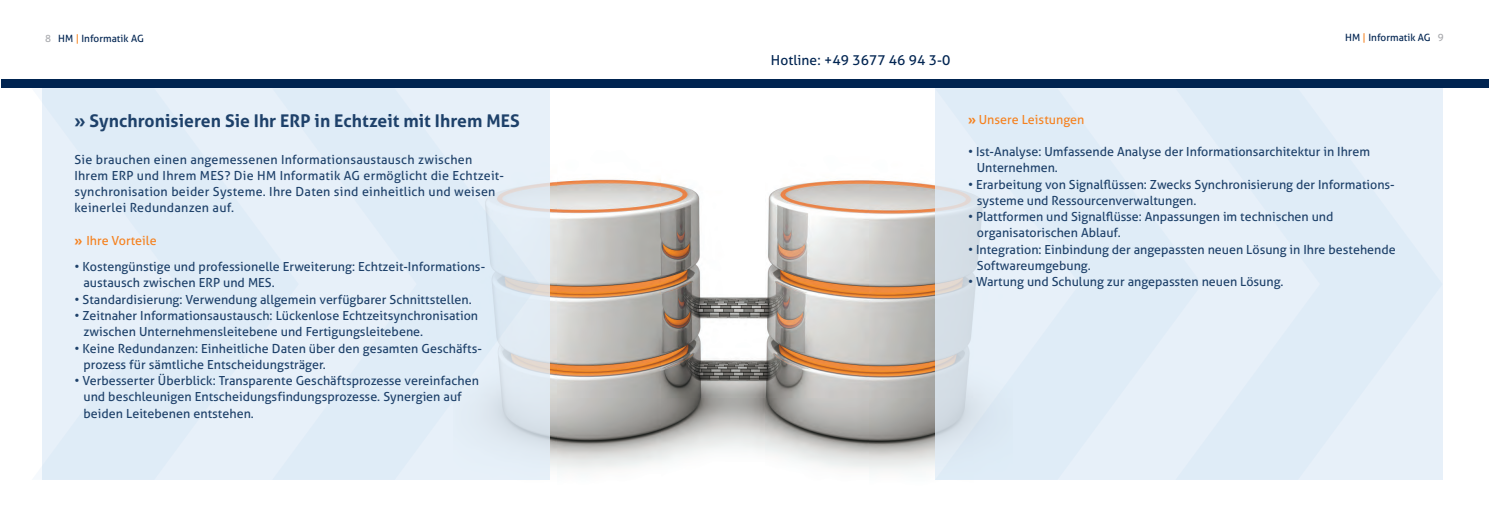
<style>
.page{position:relative;width:1489px;height:525px;background:#fff}
.page>*{position:absolute;margin:0;border:0;box-sizing:border-box;transform-origin:0 0}
.t1{font:700 17.5px "Aller";letter-spacing:.005em;color:#1e416a}
.t2{font:13.75px "Aller";letter-spacing:.005em;color:#002451}
.t3{font:12.5px/16.2px "Aller";letter-spacing:.005em;color:#1e416a}
.t4{font:12.5px "Aller";letter-spacing:.005em;color:#f58220}
.t5{font:10px "Aller";letter-spacing:.005em;color:#002451}
.s1{color:#a8a9ad}
.s2{color:#f58220}
.s3{font-weight:700}
</style>
<div class="page">
<img style="left:453px;top:179px;width:559px;height:301px">
<div style="left:43px;top:80px;width:507px;height:399px;background:#e1edf8"></div>
<svg style="left:485px;top:184px;width:54px;height:261px"></svg>
<svg style="left:934px;top:88px;width:241px;height:391px;background:#e0ebf5"></svg>
<div style="left:1175px;top:88px;width:267px;height:391px;background:#e7f0f9"></div>
<div style="left:1px;top:79px;width:744px;height:9px;background:#002451"></div>
<div style="left:743px;top:79px;width:745px;height:9px;background:#002451"></div>
<p class="t5" style="left:45px;top:32px;width:100px"><span class="s1">8</span> HM <span class="s2">|</span> Informatik AG</p>
<p class="t5" style="left:1344px;top:32px;width:100px">HM <span class="s2">|</span> Informatik AG <span class="s1">9</span></p>
<p class="t2" style="left:770px;top:52px;width:181px">Hotline: +49 3677 46 94 3-0</p>
<h1 class="t1" style="left:74px;top:110px;width:447px">» Synchronisieren Sie Ihr ERP in Echtzeit mit Ihrem MES</h1>
<p class="t3" style="left:74px;top:151px;width:431px">Sie brauchen einen angemessenen Informationsaustausch zwischen Ihrem ERP und Ihrem MES? Die HM Informatik AG ermöglicht die Echtzeit&shy;synchronisation beider Systeme. Ihre Daten sind einheitlich und weisen keinerlei Redundanzen auf.</p>
<p class="t4" style="left:74px;top:233px;width:84px"><span class="s3">»</span> Ihre Vorteile</p>
<p class="t3" style="left:83px;top:258px;width:403px;text-indent:-9px">• Kostengünstige und professionelle Erweiterung: Echtzeit-Informations&shy;austausch zwischen ERP und MES.</p>
<p class="t3" style="left:74px;top:291px;width:399px">• Standardisierung: Verwendung allgemein verfügbarer Schnittstellen.</p>
<p class="t3" style="left:83px;top:307px;width:396px;text-indent:-9px">• Zeitnaher Informationsaustausch: Lückenlose Echtzeitsynchronisation zwischen Unternehmensleitebene und Fertigungsleitebene.</p>
<p class="t3" style="left:83px;top:340px;width:400px;text-indent:-9px">• Keine Redundanzen: Einheitliche Daten über den gesamten Geschäfts&shy;prozess für sämtliche Entscheidungsträger.</p>
<p class="t3" style="left:83px;top:372px;width:397px;text-indent:-9px">• Verbesserter Überblick: Transparente Geschäftsprozesse vereinfachen und beschleunigen Entscheidungsfindungsprozesse. Synergien auf beiden Leitebenen entstehen.</p>
<p class="t4" style="left:967px;top:111px;width:118px"><span class="s3">»</span> Unsere Leistungen</p>
<p class="t3" style="left:976px;top:143px;width:394px;text-indent:-9px">• Ist-Analyse: Umfassende Analyse der Informationsarchitektur in Ihrem<br>Unternehmen.</p>
<p class="t3" style="left:976px;top:176px;width:419px;text-indent:-9px">• Erarbeitung von Signalflüssen: Zwecks Synchronisierung der Informations&shy;systeme und Ressourcenverwaltungen.</p>
<p class="t3" style="left:976px;top:208px;width:358px;text-indent:-9px">• Plattformen und Signalflüsse: Anpassungen im technischen und organisatorischen Ablauf.</p>
<p class="t3" style="left:976px;top:241px;width:420px;text-indent:-9px">• Integration: Einbindung der angepassten neuen Lösung in Ihre bestehende<br>Softwareumgebung.</p>
<p class="t3" style="left:967px;top:273px;width:317px">• Wartung und Schulung zur angepassten neuen Lösung.</p>
</div>
